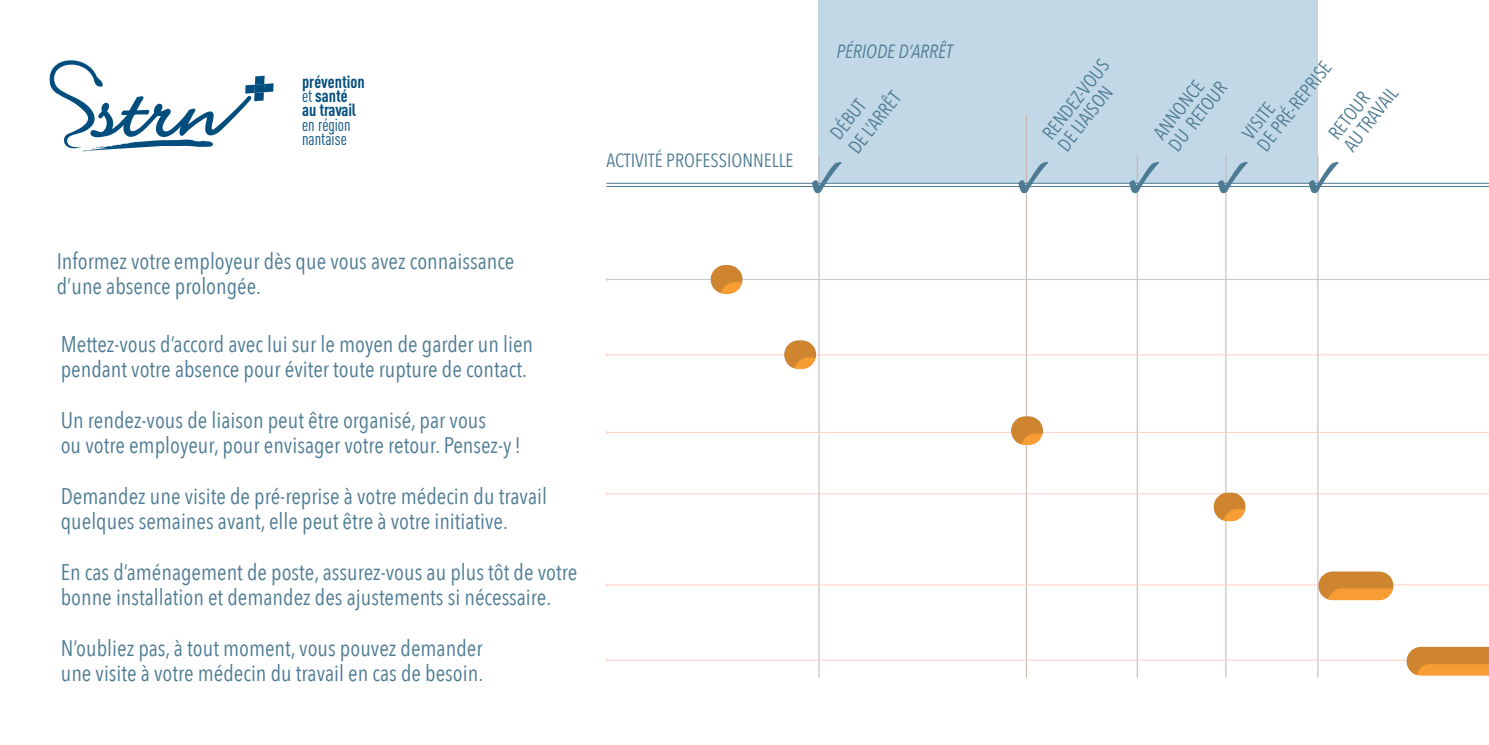
<style>
.page{position:relative;width:1489px;height:745px;background:#fff}
.page>*{position:absolute;margin:0;border:0;box-sizing:border-box;transform-origin:0 0}
.t1{font:22.5px/25px "Avenir Next Condensed";color:#4d7b93}
.t2{font:19px/19px "Avenir Next Condensed";color:#4d7b93}
.t3{font:italic 19px "Avenir Next Condensed";color:#4d7b93}
.t4{font:700 17.5px/14.5px "DIN Cond";color:#004d7e}
.t5{font:17.5px/14.5px "DIN Cond";color:#004d7e}
.s1{font-weight:400}
</style>
<div class="page">
<div style="left:818px;top:0;width:500px;height:183px;background:#c3d8e7"></div>
<hr style="left:818px;top:155px;width:1px;height:522px;background:#c4b3ad">
<hr style="left:1025px;top:114px;width:1px;height:563px;background:#c4b3ad">
<hr style="left:1136px;top:155px;width:1px;height:522px;background:#c4b3ad">
<hr style="left:1225px;top:155px;width:1px;height:522px;background:#c4b3ad">
<hr style="left:1317px;top:155px;width:1px;height:522px;background:#c4b3ad">
<hr style="left:606px;top:493px;width:882px;height:1px;background:#fbd0c7">
<hr style="left:606px;top:183px;width:882px;height:1px;background:#4d7b93">
<hr style="left:606px;top:186px;width:882px;height:1px;background:#4d7b93">
<svg style="left:812px;top:162px;width:29px;height:31px"></svg>
<svg style="left:1129px;top:162px;width:29px;height:31px"></svg>
<svg style="left:1217px;top:162px;width:30px;height:31px"></svg>
<svg style="left:1018px;top:162px;width:30px;height:31px"></svg>
<svg style="left:1308px;top:162px;width:30px;height:31px"></svg>
<hr style="left:606px;top:279px;width:882px;height:1px;background:#c0cad5">
<div style="left:709px;top:261px;width:37px;height:35px;background:#231f20;opacity:.19"></div>
<hr style="left:606px;top:354px;width:882px;height:1px;background:#fbd0c7">
<div style="left:783px;top:336px;width:35px;height:35px;background:#231f20;opacity:.19"></div>
<hr style="left:606px;top:432px;width:882px;height:1px;background:#fbd0c7">
<div style="left:1010px;top:412px;width:35px;height:35px;background:#231f20;opacity:.19"></div>
<div style="left:1210px;top:487px;width:38px;height:35px;background:#231f20;opacity:.19"></div>
<hr style="left:606px;top:584px;width:882px;height:1px;background:#fbd0c7">
<div style="left:1313px;top:566px;width:80px;height:35px;background:#231f20;opacity:.19"></div>
<hr style="left:606px;top:659px;width:882px;height:1px;background:#fbd0c7">
<div style="left:1402px;top:643px;width:86px;height:33px;background:#231f20;opacity:.19"></div>
<div style="left:255px;top:76px;width:9px;height:9px;background:#004d7e"></div>
<div style="left:254px;top:92px;width:10px;height:9px;background:#004d7e"></div>
<div style="left:245px;top:85px;width:10px;height:8px;background:#004d7e"></div>
<div style="left:264px;top:83px;width:9px;height:9px;background:#004d7e"></div>
<div style="left:254px;top:84px;width:10px;height:9px;background:#004d7e"></div>
<svg style="left:49px;top:60px;width:202px;height:92px"></svg>
<p class="t4" style="left:302px;top:74px;width:64px">prévention <span class="s1">et</span> santé au travail</p>
<p class="t5" style="left:302px;top:117px;width:50px">en région nantaise</p>
<p class="t2" style="left:606px;top:149px;width:189px">ACTIVITÉ PROFESSIONNELLE</p>
<p class="t1" style="left:57px;top:247px;width:459px">Informez votre employeur dès que vous avez connaissance d’une absence prolongée.</p>
<p class="t1" style="left:61px;top:330px;width:474px">Mettez-vous d’accord avec lui sur le moyen de garder un lien pendant votre absence pour éviter toute rupture de contact.</p>
<p class="t1" style="left:61px;top:406px;width:462px">Un rendez-vous de liaison peut être organisé, par vous<br>ou votre employeur, pour envisager votre retour. Pensez-y!</p>
<p class="t1" style="left:61px;top:482px;width:488px">Demandez une visite de pré-reprise à votre médecin du travail quelques semaines avant, elle peut être à votre initiative.</p>
<p class="t1" style="left:61px;top:558px;width:518px">En cas d’aménagement de poste, assurez-vous au plus tôt de votre bonne installation et demandez des ajustements si nécessaire.</p>
<p class="t1" style="left:61px;top:633px;width:424px">N’oubliez pas, à tout moment, vous pouvez demander une visite à votre médecin du travail en cas de besoin.</p>
<p class="t3" style="left:836px;top:40px;width:117px">PÉRIODE D’ARRÊT</p>
<p class="t2" style="left:1038px;top:130px;width:97px;rotate:-52deg">RENDEZ-VOUS<br>DE LIAISON</p>
<p class="t2" style="left:824px;top:129px;width:73px;line-height:23px;rotate:-52deg">DÉBUT<br>DE L’ARRÊT</p>
<p class="t2" style="left:1149px;top:130px;width:83px;rotate:-52deg">ANNONCE<br>DU RETOUR</p>
<p class="t2" style="left:1237px;top:130px;width:109px;rotate:-52deg">VISITE<br>DE PRÉ-REPRISE</p>
<p class="t2" style="left:1324px;top:130px;width:76px;rotate:-52deg">RETOUR<br>AU TRAVAIL</p>
</div>
